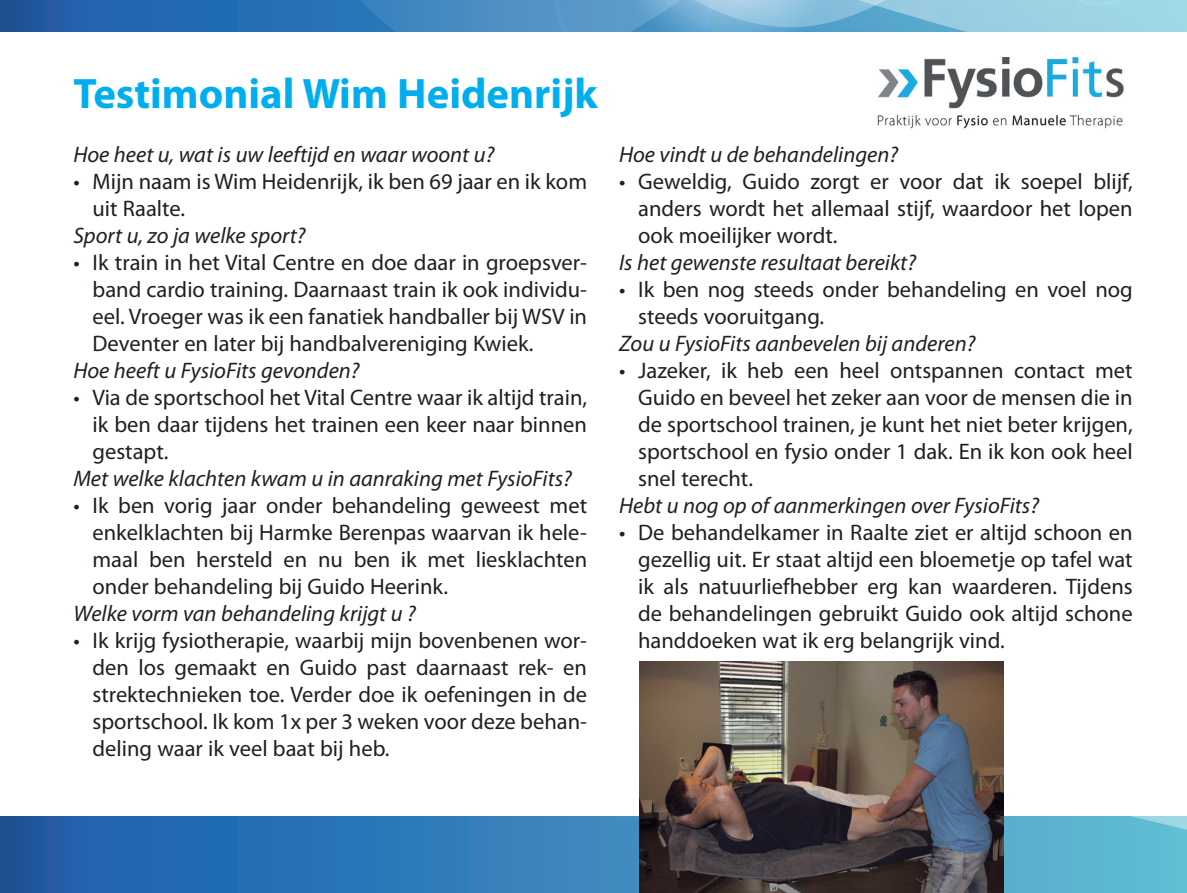
<style>
.page{position:relative;width:1187px;height:893px;background:#fff}
.page>*{position:absolute;margin:0;border:0;box-sizing:border-box;transform-origin:0 0}
.t1{font:700 42.75px "Myriad Pro";color:#00aeef}
.t2{font:22.5px/27px "Myriad Pro";color:#231f20;text-align:justify}
.t3{font:italic 22.5px "Myriad Pro";color:#231f20}
</style>
<div class="page">
<svg style="left:0;top:830px;width:1186px;height:63px;background:#3681ba"></svg>
<svg style="left:0;top:816px;width:1186px;height:14px;background:#3882bb"></svg>
<svg style="left:0;top:0;width:1186px;height:32px;background:#5b9ac8"></svg>
<img style="left:639px;top:661px;width:364px;height:232px">
<img style="left:877px;top:57px;width:247px;height:72px">
<h1 class="t1" style="left:73px;top:70px;width:526px">Testimonial Wim Heidenrijk</h1>
<p class="t3" style="left:73px;top:142px;width:422px">Hoe heet u, wat is uw leeftijd en waar woont u?</p>
<p class="t2" style="left:92px;top:168px;width:496px;text-indent:-19px">• Mijn naam is Wim Heidenrijk, ik ben 69 jaar en ik kom uit Raalte.</p>
<p class="t3" style="left:73px;top:223px;width:234px">Sport u, zo ja welke sport?</p>
<p class="t2" style="left:92px;top:249px;width:496px;text-indent:-19px">• Ik train in het Vital Centre en doe daar in groepsver&shy;band cardio training. Daarnaast train ik ook individu&shy;eel. Vroeger was ik een fanatiek handballer bij WSV in Deventer en later bij handbalvereniging Kwiek.</p>
<p class="t3" style="left:73px;top:358px;width:288px">Hoe heeft u FysioFits gevonden?</p>
<p class="t2" style="left:92px;top:384px;width:496px;text-indent:-19px">• Via de sportschool het Vital Centre waar ik altijd train, ik ben daar tijdens het trainen een keer naar binnen gestapt.</p>
<p class="t3" style="left:73px;top:466px;width:500px">Met welke klachten kwam u in aanraking met FysioFits?</p>
<p class="t2" style="left:92px;top:492px;width:496px;text-indent:-19px">• Ik ben vorig jaar onder behandeling geweest met enkelklachten bij Harmke Berenpas waarvan ik hele&shy;maal ben hersteld en nu ben ik met liesklachten onder behandeling bij Guido Heerink.</p>
<p class="t3" style="left:73px;top:601px;width:344px">Welke vorm van behandeling krijgt u ?</p>
<p class="t2" style="left:92px;top:627px;width:496px;text-indent:-19px">• Ik krijg fysiotherapie, waarbij mijn bovenbenen wor&shy;den los gemaakt en Guido past daarnaast rek- en strektechnieken toe. Verder doe ik oefeningen in de sportschool. Ik kom 1x per 3 weken voor deze behan&shy;deling waar ik veel baat bij heb.</p>
<p class="t3" style="left:619px;top:142px;width:280px">Hoe vindt u de behandelingen?</p>
<p class="t2" style="left:638px;top:168px;width:496px;text-indent:-19px">• Geweldig, Guido zorgt er voor dat ik soepel blijf, anders wordt het allemaal stijf, waardoor het lopen ook moeilijker wordt.</p>
<p class="t3" style="left:619px;top:250px;width:298px">Is het gewenste resultaat bereikt?</p>
<p class="t2" style="left:638px;top:276px;width:496px;text-indent:-19px">• Ik ben nog steeds onder behandeling en voel nog steeds vooruitgang.</p>
<p class="t3" style="left:619px;top:331px;width:358px">Zou u FysioFits aanbevelen bij anderen?</p>
<p class="t2" style="left:638px;top:357px;width:496px;text-indent:-19px">• Jazeker, ik heb een heel ontspannen contact met Guido en beveel het zeker aan voor de mensen die in de sportschool trainen, je kunt het niet beter krijgen, sportschool en fysio onder 1 dak. En ik kon ook heel snel terecht.</p>
<p class="t3" style="left:619px;top:493px;width:421px">Hebt u nog op of aanmerkingen over FysioFits?</p>
<p class="t2" style="left:638px;top:519px;width:496px;text-indent:-19px">• De behandelkamer in Raalte ziet er altijd schoon en gezellig uit. Er staat altijd een bloemetje op tafel wat ik als natuurliefhebber erg kan waarderen. Tijdens de behandelingen gebruikt Guido ook altijd schone handdoeken wat ik erg belangrijk vind.</p>
</div>
